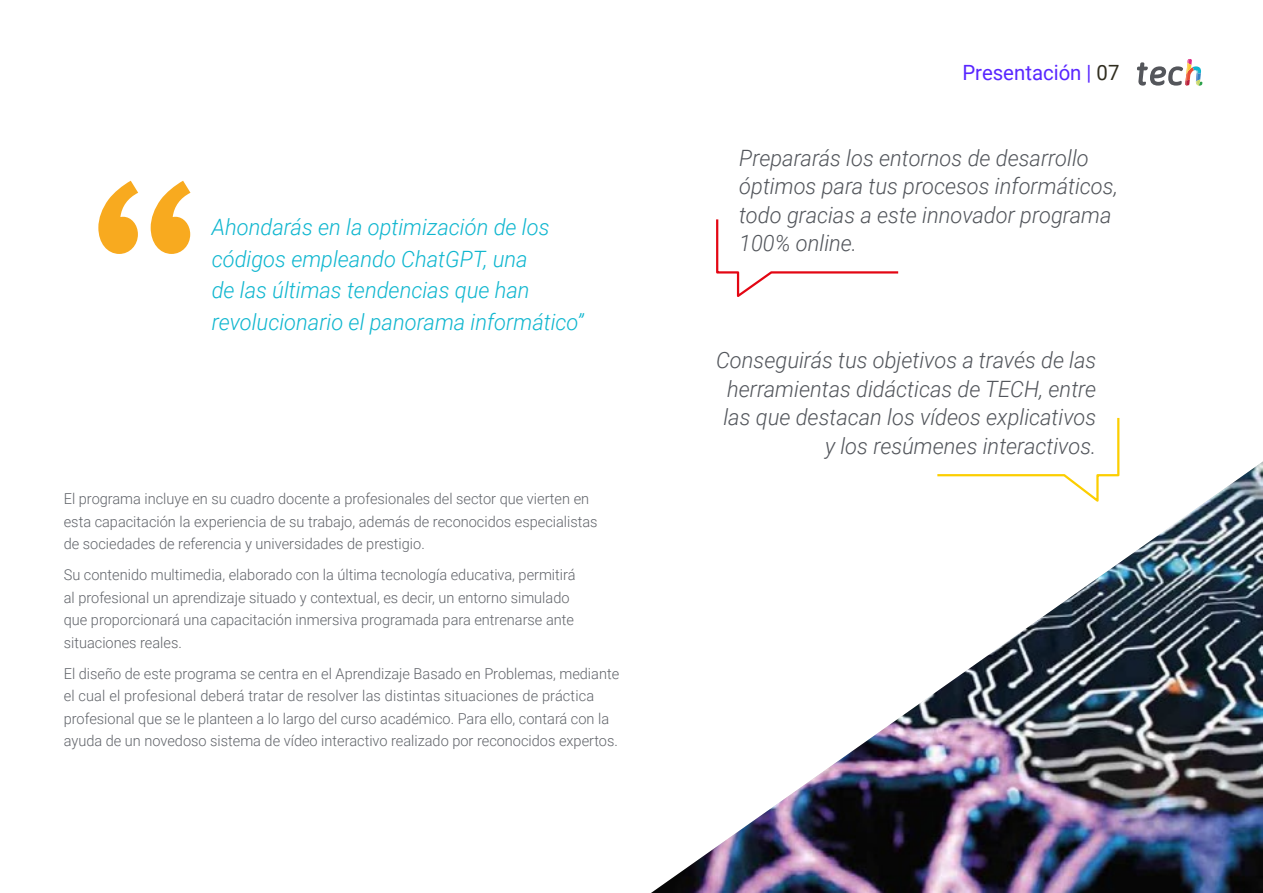
<style>
.page{position:relative;width:1263px;height:893px;background:#fff}
.page>*{position:absolute;margin:0;border:0;box-sizing:border-box;transform-origin:0 0}
.t1{font:italic 300 22.5px/28.5px "Roboto";color:#52555b;text-align:right}
.t2{font:italic 300 22.5px/31.5px "Roboto";color:#0fb6cf}
.t3{font:21px "Roboto";color:#5927ff}
.t4{font:300 15px/22.5px "Roboto";color:#61646a}
.s1{color:#312e20}
</style>
<div class="page">
<img style="left:651px;top:461px;width:612px;height:432px">
<svg style="left:935px;top:417px;width:185px;height:88px"></svg>
<svg style="left:716px;top:219px;width:183px;height:78px"></svg>
<svg style="left:98px;top:181px;width:92px;height:73px"></svg>
<svg style="left:1137px;top:59px;width:65px;height:27px"></svg>
<h1 class="t2" style="left:212px;top:211px;width:373px">Ahondarás en la optimización de los códigos empleando ChatGPT, una<br>de las últimas tendencias que han revolucionario el panorama informático”</h1>
<p class="t4" style="left:64px;top:487px;width:535px">El programa incluye en su cuadro docente a profesionales del sector que vierten en esta capacitación la experiencia de su trabajo, además de reconocidos especialistas de sociedades de referencia y universidades de prestigio.</p>
<p class="t4" style="left:64px;top:563px;width:513px">Su contenido multimedia, elaborado con la última tecnología educativa, permitirá al profesional un aprendizaje situado y contextual, es decir, un entorno simulado que proporcionará una capacitación inmersiva programada para entrenarse ante situaciones reales.</p>
<p class="t4" style="left:64px;top:662px;width:557px">El diseño de este programa se centra en el Aprendizaje Basado en Problemas, mediante el cual el profesional deberá tratar de resolver las distintas situaciones de práctica profesional que se le planteen a lo largo del curso académico. Para ello, contará con la ayuda de un novedoso sistema de vídeo interactivo realizado por reconocidos expertos.</p>
<h2 class="t3" style="left:962px;top:57px;width:159px">Presentación | <span class="s1">07</span></h2>
<h1 class="t1" style="left:739px;top:142px;width:380px;text-align:left">Prepararás los entornos de desarrollo óptimos para tus procesos informáticos, todo gracias a este innovador programa 100% online.</h1>
<h1 class="t1" style="left:716px;top:345px;width:382px">Conseguirás tus objetivos a través de las herramientas didácticas de TECH, entre las que destacan los vídeos explicativos y los resúmenes interactivos.</h1>
</div>
